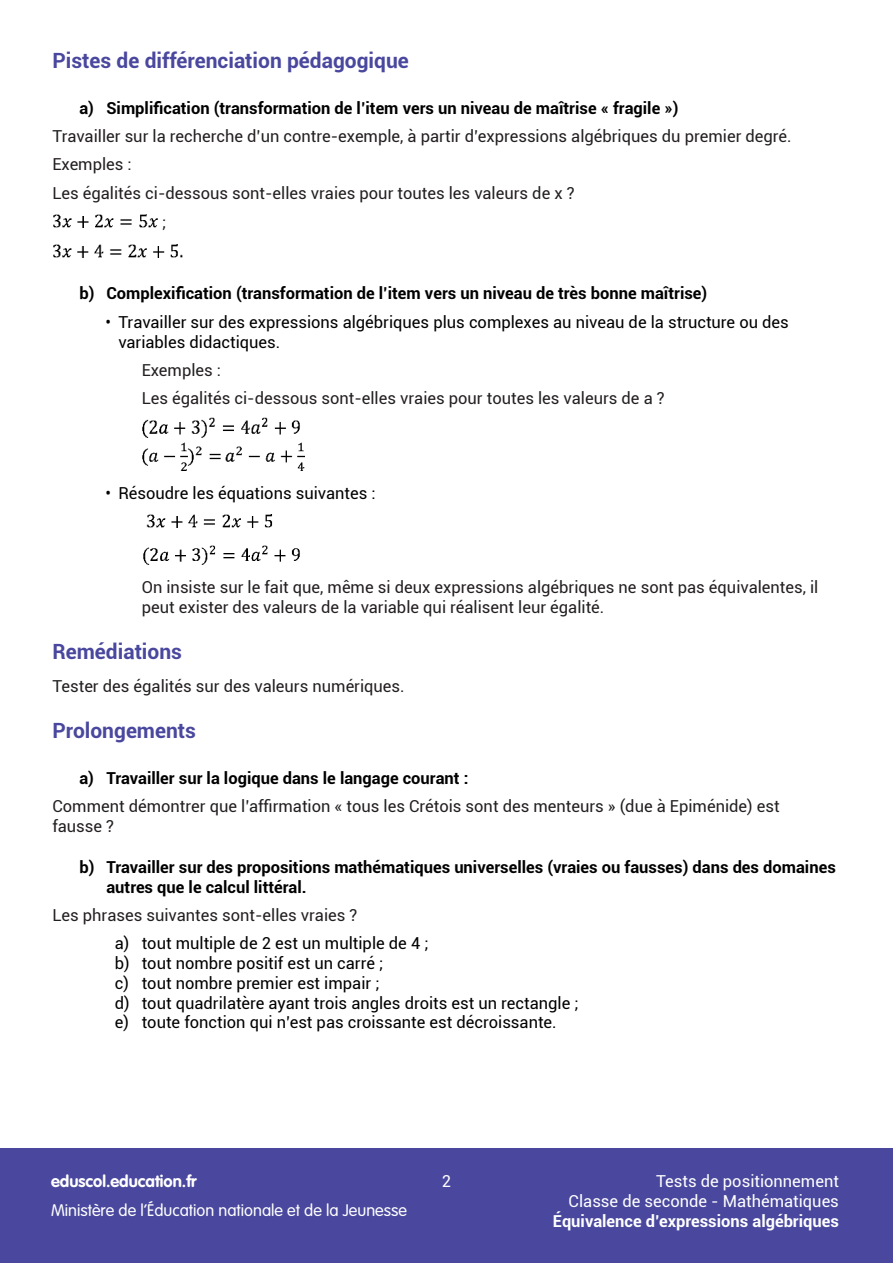
<style>
.page{position:relative;width:893px;height:1263px;background:#fff}
.page>*{position:absolute;margin:0;border:0;box-sizing:border-box;transform-origin:0 0}
.Titre2{font:700 21px "Roboto";color:#4a489e}
.t1{font:16.5px/19.8px "Roboto";color:#231f20}
.t2{font:16.5px/19.8px "Roboto";color:#000}
.t3{font:700 16.5px/19.8px "Roboto";color:#000}
.t4{font:16.5px/19.8px "Roboto";color:#fff;text-align:right}
.t5{font:300 16.5px "VAG Rounded Std";color:#fff}
.t6{font:700 16.5px "Roboto";color:#fff}
.t7{font:700 16.5px "VAG Rounded Std";color:#fff}
</style>
<div class="page">
<div style="left:0;top:1148px;width:893px;height:115px;background:#4a489e"></div>
<img style="left:53px;top:214px;width:105px;height:14px">
<img style="left:53px;top:244px;width:130px;height:14px">
<img style="left:142px;top:417px;width:158px;height:20px">
<img style="left:142px;top:442px;width:79px;height:28px">
<img style="left:226px;top:442px;width:78px;height:28px">
<img style="left:146px;top:514px;width:127px;height:14px">
<img style="left:143px;top:545px;width:158px;height:20px">
<p class="Titre2" style="left:52px;top:46px;width:358px">Pistes de différenciation pédagogique</p>
<p class="t3" style="left:79px;top:97px;width:600px">a) Simplification (transformation de l’item vers un niveau de maîtrise « fragile »)</p>
<p class="t1" style="left:52px;top:126px;width:741px">Travailler sur la recherche d’un contre-exemple, à partir d’expressions algébriques du premier degré.</p>
<p class="t1" style="left:52px;top:154px;width:81px">Exemples :</p>
<p class="t1" style="left:52px;top:182px;width:524px">Les égalités ci-dessous sont-elles vraies pour toutes les valeurs de x ?</p>
<p class="t1" style="left:162px;top:212px;width:6px">;</p>
<p class="t3" style="left:79px;top:283px;width:629px">b) Complexification (transformation de l’item vers un niveau de très bonne maîtrise)</p>
<p class="t2" style="left:118px;top:311px;width:672px;text-indent:-13px">• Travailler sur des expressions algébriques plus complexes au niveau de la structure ou des variables didactiques.</p>
<p class="t1" style="left:142px;top:359px;width:81px">Exemples :</p>
<p class="t1" style="left:142px;top:388px;width:524px">Les égalités ci-dessous sont-elles vraies pour toutes les valeurs de a ?</p>
<p class="t2" style="left:106px;top:482px;width:272px">• Résoudre les équations suivantes :</p>
<p class="t1" style="left:142px;top:577px;width:678px">On insiste sur le fait que, même si deux expressions algébriques ne sont pas équivalentes, il peut exister des valeurs de la variable qui réalisent leur égalité.</p>
<p class="Titre2" style="left:52px;top:637px;width:131px">Remédiations</p>
<p class="t1" style="left:52px;top:675px;width:354px">Tester des égalités sur des valeurs numériques.</p>
<p class="Titre2" style="left:52px;top:716px;width:145px">Prolongements</p>
<p class="t3" style="left:79px;top:767px;width:390px">a) Travailler sur la logique dans le langage courant :</p>
<p class="t1" style="left:52px;top:795px;width:729px">Comment démontrer que l’affirmation « tous les Crétois sont des menteurs » (due à Epiménide) est fausse ?</p>
<p class="t3" style="left:106px;top:856px;width:731px;text-indent:-27px">b) Travailler sur des propositions mathématiques universelles (vraies ou fausses) dans des domaines autres que le calcul littéral.</p>
<p class="t1" style="left:52px;top:904px;width:306px">Les phrases suivantes sont-elles vraies ?</p>
<p class="t2" style="left:115px;top:933px;width:315px">a) tout multiple de 2 est un multiple de 4 ;</p>
<p class="t2" style="left:115px;top:953px;width:270px">b) tout nombre positif est un carré ;</p>
<p class="t2" style="left:115px;top:972px;width:266px">c) tout nombre premier est impair ;</p>
<p class="t2" style="left:115px;top:992px;width:465px">d) tout quadrilatère ayant trois angles droits est un rectangle ;</p>
<p class="t2" style="left:115px;top:1012px;width:443px">e) toute fonction qui n’est pas croissante est décroissante.</p>
<p class="t7" style="left:51px;top:1172px;width:147px">eduscol.education.fr</p>
<p class="t5" style="left:51px;top:1200px;width:357px">Ministère de l’Éducation nationale et de la Jeunesse</p>
<p class="t4" style="left:442px;top:1171px;width:11px">2</p>
<p class="t4" style="left:569px;top:1171px;width:272px">Tests de positionnement<br>Classe de seconde - Mathématiques</p>
<p class="t6" style="left:553px;top:1209px;width:287px">Équivalence d’expressions algébriques</p>
</div>
